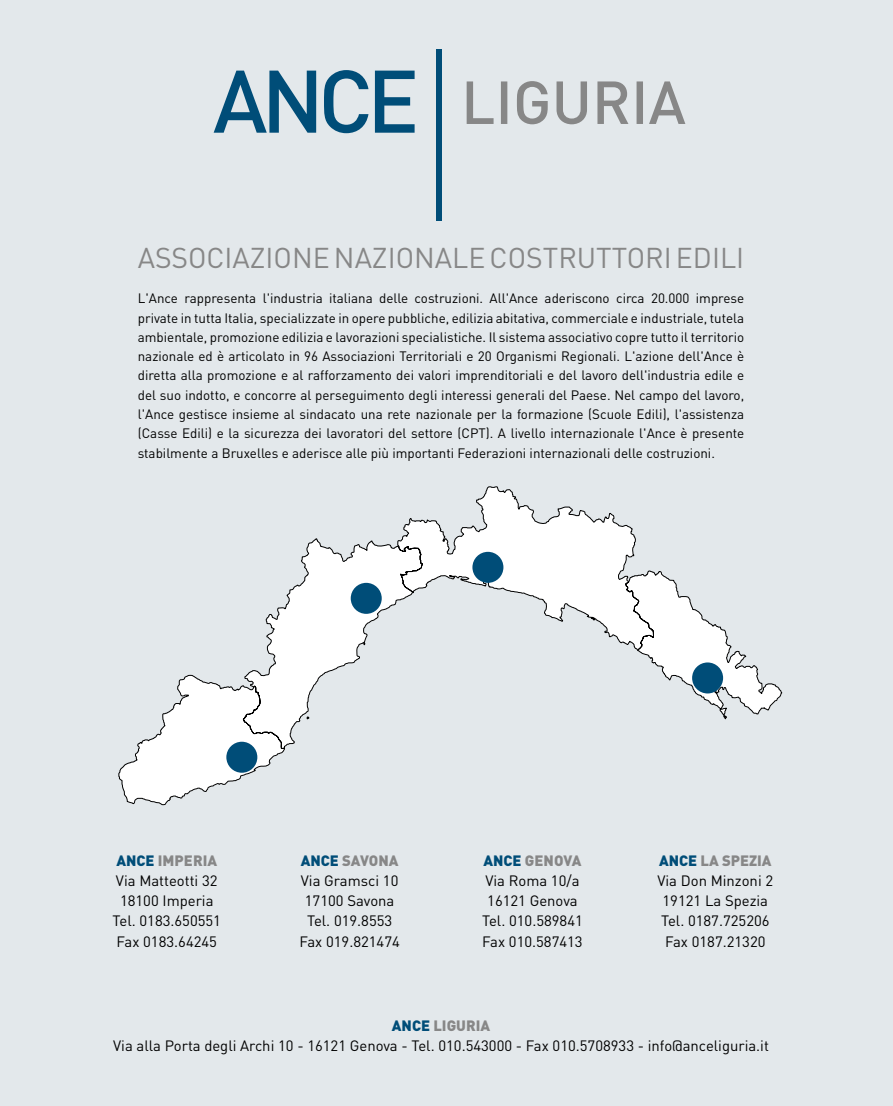
<style>
.page{position:relative;width:893px;height:1106px;background:#e3e8eb}
.page>*{position:absolute;margin:0;border:0;box-sizing:border-box;transform-origin:0 0}
.t1{font:28.35px "DIN";color:#878787}
.t2{font:14.85px/20.2px "DIN";color:#000;text-align:center}
.t3{font:13.5px/19.4px "DIN";color:#000;text-align:justify}
.s1{font-weight:900;color:#004d78}
.s2{font-weight:900;color:#878787}
</style>
<div class="page">
<svg style="left:118px;top:486px;width:665px;height:319px"></svg>
<svg style="left:243px;top:545px;width:411px;height:203px"></svg>
<div style="left:226px;top:741px;width:31px;height:31px;background:#004d78;border-radius:50%"></div>
<div style="left:351px;top:583px;width:31px;height:31px;background:#004d78;border-radius:50%"></div>
<div style="left:472px;top:552px;width:31px;height:31px;background:#004d78;border-radius:50%"></div>
<div style="left:692px;top:662px;width:31px;height:31px;background:#004d78;border-radius:50%"></div>
<svg style="left:214px;top:71px;width:102px;height:62px"></svg>
<svg style="left:324px;top:70px;width:44px;height:63px"></svg>
<svg style="left:375px;top:71px;width:40px;height:62px"></svg>
<div style="left:436px;top:49px;width:6px;height:172px;background:#004d78"></div>
<svg style="left:467px;top:81px;width:218px;height:43px"></svg>
<h1 class="t1" style="left:138px;top:240px;width:608px">ASSOCIAZIONE NAZIONALE COSTRUTTORI EDILI</h1>
<p class="t3" style="left:138px;top:288px;width:608px">L'Ance rappresenta l'industria italiana delle costruzioni. All'Ance aderiscono circa 20.000 imprese private in tutta Italia, specializzate in opere pubbliche, edilizia abitativa, commerciale e industriale, tutela ambientale, promozione edilizia e lavorazioni specialistiche. Il sistema associativo copre tutto il territorio nazionale ed è articolato in 96 Associazioni Territoriali e 20 Organismi Regionali. L'azione dell'Ance è diretta alla promozione e al rafforzamento dei valori imprenditoriali e del lavoro dell'industria edile e del suo indotto, e concorre al perseguimento degli interessi generali del Paese. Nel campo del lavoro, l'Ance gestisce insieme al sindacato una rete nazionale per la formazione (Scuole Edili), l'assistenza (Casse Edili) e la sicurezza dei lavoratori del settore (CPT). A livello internazionale l'Ance è presente stabilmente a Bruxelles e aderisce alle più importanti Federazioni internazionali delle costruzioni.</p>
<p class="t2" style="left:113px;top:849px;width:110px"><span class="s1">ANCE</span> <span class="s2">IMPERIA<br></span>Via Matteotti 32<br>18100 Imperia<br>Tel. 0183.650551<br>Fax 0183.64245</p>
<p class="t2" style="left:299px;top:849px;width:102px"><span class="s1">ANCE</span> <span class="s2">SAVONA<br></span>Via Gramsci 10<br>17100 Savona<br>Tel. 019.8553<br>Fax 019.821474</p>
<p class="t2" style="left:482px;top:849px;width:102px"><span class="s1">ANCE</span> <span class="s2">GENOVA<br></span>Via Roma 10/a<br>16121 Genova<br>Tel. 010.589841<br>Fax 010.587413</p>
<p class="t2" style="left:657px;top:849px;width:117px"><span class="s1">ANCE</span> <span class="s2">LA SPEZIA<br></span>Via Don Minzoni 2<br>19121 La Spezia<br>Tel. 0187.725206<br>Fax 0187.21320</p>
<p class="t2" style="left:113px;top:1015px;width:657px"><span class="s1">ANCE</span> <span class="s2">LIGURIA<br></span>Via alla Porta degli Archi 10 - 16121 Genova - Tel. 010.543000 - Fax 010.5708933 - info@anceliguria.it</p>
</div>
